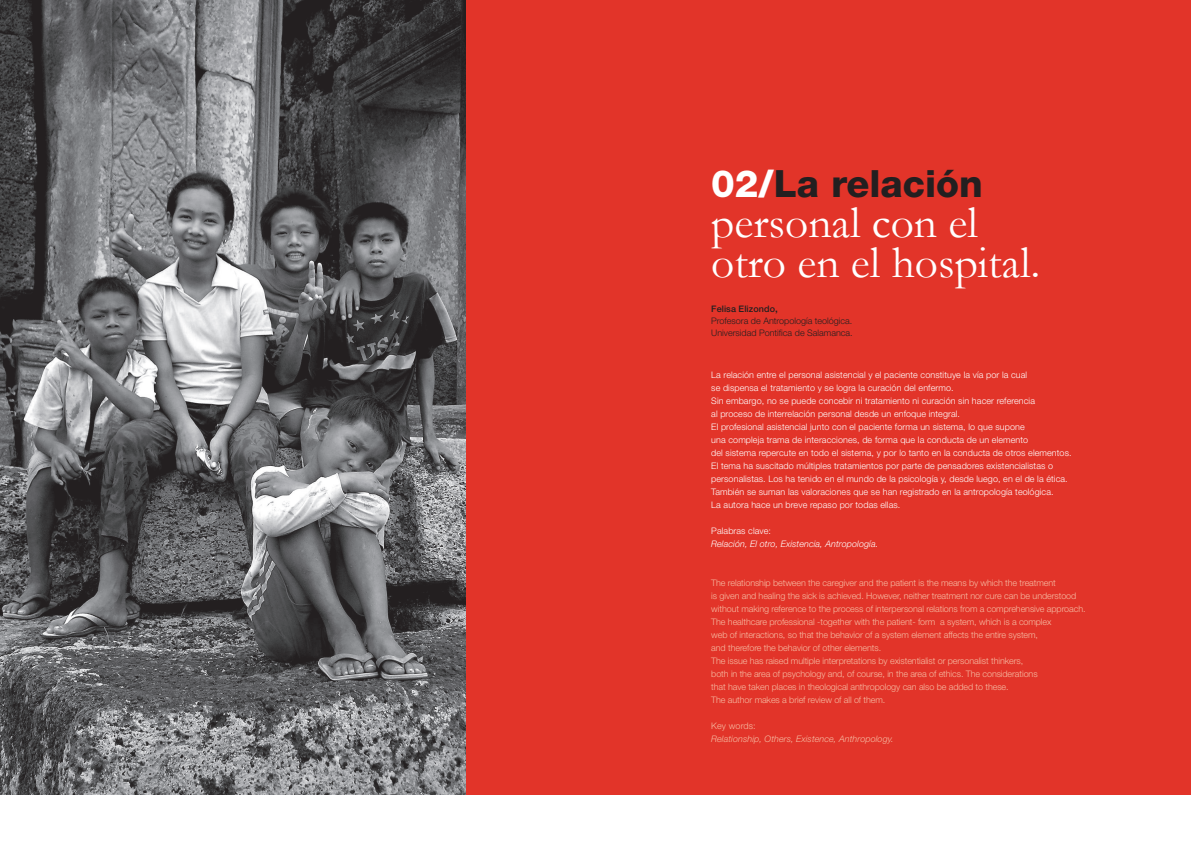
<style>
.page{position:relative;width:1191px;height:842px;background:#fff}
.page>*{position:absolute;margin:0;border:0;box-sizing:border-box;transform-origin:0 0}
.t1{font:45.5px/40.1px "Garamond";color:#fff}
.t2{font:800 37.6px "Helvetica Neue LT Std";color:#231f20}
.t3{font:300 9px/13px "Helvetica Neue LT Std";letter-spacing:.01em;color:#fff}
.t4{font:300 9px/13px "Helvetica Neue LT Std";letter-spacing:-.01em;color:#f6bba2}
.t5{font:300 9px/12px "Helvetica Neue LT Std";color:#231f20}
.t6{font:italic 300 9px "Helvetica Neue LT Std";letter-spacing:.01em;color:#f6bba2}
.t7{font:italic 300 9px "Helvetica Neue LT Std";letter-spacing:.01em;color:#fff}
.t8{font:300 9px "Helvetica Neue LT Std";letter-spacing:.01em;color:#f6bba2}
.s1{color:#fff}
.s2{font-weight:500}
.s3{font-weight:500;font-size:10px}
</style>
<div class="page">
<div style="left:465px;top:0;width:726px;height:794px;background:#e23429"></div>
<img style="left:0;top:0;width:465px;height:794px">
<h2 class="t2" style="left:711px;top:161px;width:273px"><span class="s1">02/</span>La relación</h2>
<h1 class="t1" style="left:711px;top:202px;width:331px">personal con el otro en el hospital.</h1>
<p class="t5" style="left:711px;top:302px;width:143px"><span class="s2">Felisa Elizondo</span><span class="s3">,<br></span>Profesora de Antropología teológica.<br>Universidad Pontifica de Salamanca.</p>
<p class="t3" style="left:711px;top:368px;width:362px">La relación entre el personal asistencial y el paciente constituye la vía por la cual<br>se dispensa el tratamiento y se logra la curación del enfermo.<br>Sin embargo, no se puede concebir ni tratamiento ni curación sin hacer referencia<br>al proceso de interrelación personal desde un enfoque integral.<br>El profesional asistencial junto con el paciente forma un sistema, lo que supone<br>una compleja trama de interacciones, de forma que la conducta de un elemento<br>del sistema repercute en todo el sistema, y por lo tanto en la conducta de otros elementos.<br>El tema ha suscitado múltiples tratamientos por parte de pensadores existencialistas o personalistas. Los ha tenido en el mundo de la psicología y, desde luego, en el de la ética.<br>También se suman las valoraciones que se han registrado en la antropología teológica.<br>La autora hace un breve repaso por todas ellas.</p>
<p class="t3" style="left:711px;top:524px;width:61px">Palabras clave:</p>
<p class="t7" style="left:711px;top:538px;width:168px">Relación, El otro, Existencia, Antropología.</p>
<p class="t4" style="left:711px;top:576px;width:376px">The relationship between the caregiver and the patient is the means by which the treatment<br>is given and healing the sick is achieved. However, neither treatment nor cure can be understood without making reference to the process of interpersonal relations from a comprehensive approach.<br>The healthcare professional -together with the patient- form a system, which is a complex<br>web of interactions, so that the behavior of a system element affects the entire system,<br>and therefore the behavior of other elements.<br>The issue has raised multiple interpretations by existentialist or personalist thinkers,<br>both in the area of psychology and, of course, in the area of ethics. The considerations<br>that have taken places in theological anthropology can also be added to these.<br>The author makes a brief review of all of them.</p>
<p class="t8" style="left:711px;top:720px;width:46px">Key words:</p>
<p class="t6" style="left:711px;top:733px;width:184px">Relationship, Others, Existence, Anthropology.</p>
</div>
